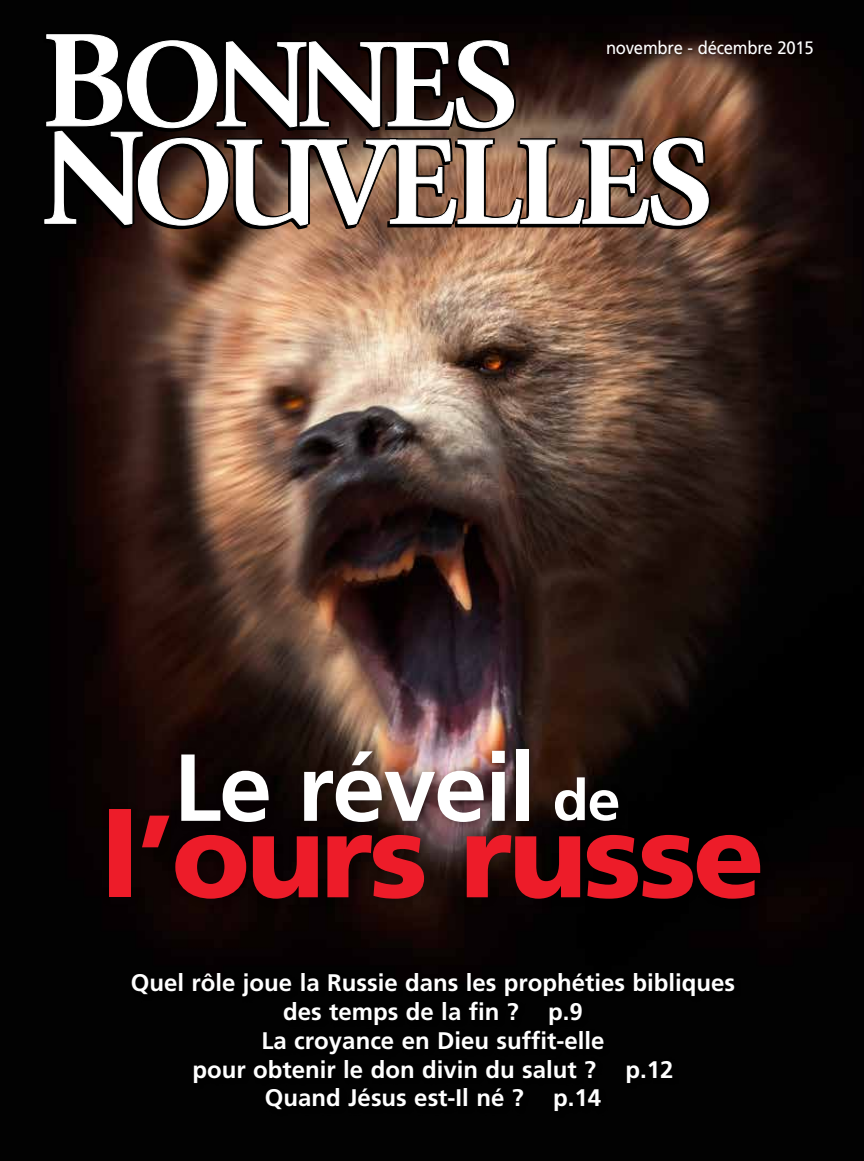
<style>
.page{position:relative;width:864px;height:1161px;background:#fff}
.page>*{position:absolute;margin:0;border:0;box-sizing:border-box;transform-origin:0 0}
.t1{font:900 117px "Frutiger";letter-spacing:-.03em;color:#ed1c29}
.t2{font:700 94.95px "Frutiger";letter-spacing:-.02em;color:#fff}
.t3{font:700 24px/28.8px "Frutiger";color:#fff;text-align:center}
.t4{font:18px "Frutiger";letter-spacing:-.015em;color:#fff;scale:.93 1}
.s1{font-size:57px}
</style>
<div class="page">
<img style="left:0;top:0;width:864px;height:1161px">
<svg style="left:40px;top:31px;width:672px;height:200px"></svg>
<div style="left:607px;top:41px;width:209px;height:17px;background:#000;opacity:.21"></div>
<div style="left:130px;top:972px;width:611px;height:147px;background:#000"></div>
<div style="left:102px;top:801px;width:669px;height:108px;background:#000;opacity:.35"></div>
<div style="left:174px;top:742px;width:366px;height:91px;background:#000;opacity:.35"></div>
<div style="left:547px;top:770px;width:81px;height:61px;background:#000;opacity:.35"></div>
<p class="t4" style="left:606px;top:37px;width:225px">novembre - décembre 2015</p>
<h2 class="t2" style="left:174px;top:732px;width:448px">Le réveil <span class="s1">de</span></h2>
<h1 class="t1" style="left:101px;top:786px;width:665px">l’ours russe</h1>
<p class="t3" style="left:131px;top:969px;width:606px">Quel rôle joue la Russie dans les prophéties bibliques des temps de la fin ? p.9<br>La croyance en Dieu suffit-elle<br>pour obtenir le don divin du salut ? p.12<br>Quand Jésus est-Il né ? p.14</p>
</div>
